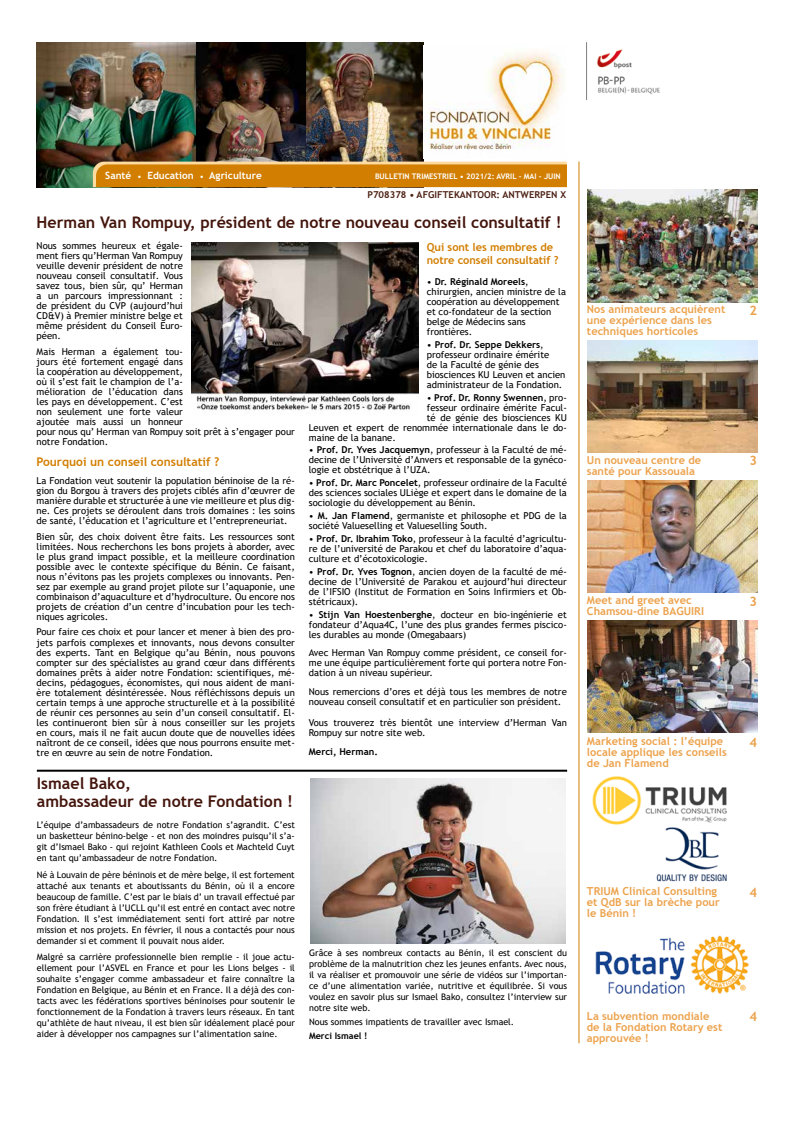
<style>
.page{position:relative;width:794px;height:1134px;background:#fff}
.page>*{position:absolute;margin:0;border:0;box-sizing:border-box;transform-origin:0 0}
.t1{font:700 16px/18px "Trebuchet MS";color:#44150c}
.t2{font:700 13px "Trebuchet MS";color:#eca24c}
.t3{font:700 12px "Trebuchet MS";color:#d27e00}
.t4{font:700 11px/11px "Trebuchet MS";color:#eca24c}
.t5{font:700 11px/13px "Trebuchet MS";letter-spacing:-.005em;color:#d27e00}
.t6{font:700 10px "Trebuchet MS";color:#fff}
.t7{font:9.5px/10px "Trebuchet MS";color:#000;text-align:justify}
.t8{font:700 9.5px "Trebuchet MS";color:#000}
.t9{font:700 9.5px "Trebuchet MS";color:#4d2113}
.t10{font:9px/11px "Trebuchet MS";color:#000;text-align:justify}
.t11{font:700 9px "Trebuchet MS";color:#000}
.t12{font:700 7.7px "Trebuchet MS";color:#fff}
.s1{font-size:7.7px}
.s2{font-weight:700}
.s3{font-weight:400}
</style>
<div class="page">
<img style="left:37px;top:43px;width:159px;height:144px">
<img style="left:305px;top:43px;width:118px;height:119px">
<img style="left:196px;top:43px;width:109px;height:119px">
<img style="left:586px;top:43px;width:74px;height:56px">
<svg style="left:93px;top:162px;width:474px;height:25px;background:#d68710"></svg>
<img style="left:423px;top:51px;width:139px;height:99px">
<hr style="left:578px;top:161px;width:1px;height:882px;background:#d27e00">
<img style="left:587px;top:190px;width:170px;height:112px">
<img style="left:587px;top:341px;width:170px;height:112px">
<img style="left:587px;top:481px;width:170px;height:112px">
<img style="left:587px;top:620px;width:170px;height:112px">
<img style="left:592px;top:776px;width:135px;height:106px">
<img style="left:191px;top:242px;width:227px;height:169px">
<hr style="left:37px;top:770px;width:530px;height:2px;background:#000">
<img style="left:310px;top:778px;width:256px;height:166px">
<img style="left:595px;top:935px;width:154px;height:59px">
<p class="t6" style="left:105px;top:169px;width:158px">Santé <span class="s1">•</span> Education <span class="s1">•</span> Agriculture</p>
<p class="t12" style="left:375px;top:171px;width:187px">BULLETIN TRIMESTRIEL • 2021/2: AVRIL - MAI - JUIN</p>
<p class="t9" style="left:367px;top:188px;width:200px">P708378 • AFGIFTEKANTOOR: ANTWERPEN X</p>
<h1 class="t1" style="left:37px;top:213px;width:526px">Herman Van Rompuy, président de notre nouveau conseil consultatif !</h1>
<p class="t7" style="left:37px;top:241px;width:148px">Nous sommes heureux et égale&shy;ment fiers qu’Herman Van Rompuy veuille devenir président de notre nouveau conseil consultatif. Vous savez tous, bien sûr, qu’ Herman a un parcours impressionnant : de président du CVP (aujourd’hui CD&amp;V) à Premier ministre belge et même président du Conseil Euro&shy;péen.</p>
<p class="t7" style="left:37px;top:347px;width:260px;text-align:left">Mais Herman a également tou-<br>jours été fortement engagé dans<br>la coopération au développement,<br>où il s’est fait le champion de l’a-<br>mélioration de l’éducation dans<br>les pays en développement. C’est<br>non seulement une forte valeur<br>ajoutée mais aussi un honneur<br>pour nous qu’ Herman van Rompuy soit prêt à s’engager pour notre Fondation.</p>
<p class="t3" style="left:37px;top:454px;width:184px">Pourquoi un conseil consultatif ?</p>
<p class="t7" style="left:37px;top:476px;width:260px">La Fondation veut soutenir la population béninoise de la ré&shy;gion du Borgou à travers des projets ciblés afin d’œuvrer de manière durable et structurée à une vie meilleure et plus dig&shy;ne. Ces projets se déroulent dans trois domaines : les soins de santé, l’éducation et l’agriculture et l’entrepreneuriat.</p>
<p class="t7" style="left:37px;top:531px;width:260px">Bien sûr, des choix doivent être faits. Les ressources sont limitées. Nous recherchons les bons projets à aborder, avec le plus grand impact possible, et la meilleure coordination possible avec le contexte spécifique du Bénin. Ce faisant, nous n’évitons pas les projets complexes ou innovants. Pen&shy;sez par exemple au grand projet pilote sur l’aquaponie, une combinaison d’aquaculture et d’hydroculture. Ou encore nos projets de création d’un centre d’incubation pour les tech&shy;niques agricoles.</p>
<p class="t7" style="left:37px;top:627px;width:260px">Pour faire ces choix et pour lancer et mener à bien des pro&shy;jets parfois complexes et innovants, nous devons consulter des experts. Tant en Belgique qu’au Bénin, nous pouvons compter sur des spécialistes au grand cœur dans différents domaines prêts à aider notre Fondation: scientifiques, mé&shy;decins, pédagogues, économistes, qui nous aident de mani&shy;ère totalement désintéressée. Nous réfléchissons depuis un certain temps à une approche structurelle et à la possibilité de réunir ces personnes au sein d’un conseil consultatif. El&shy;les continueront bien sûr à nous conseiller sur les projets en cours, mais il ne fait aucun doute que de nouvelles idées naîtront de ce conseil, idées que nous pourrons ensuite met&shy;tre en œuvre au sein de notre Fondation.</p>
<p class="t5" style="left:427px;top:240px;width:133px">Qui sont les membres de notre conseil consultatif ?</p>
<p class="t7" style="left:427px;top:276px;width:141px;text-align:left">• <span class="s2">Dr. Réginald Moreels</span>, chirurgien, ancien ministre de la coopération au développement et co-fondateur de la section belge de Médecins sans frontières.</p>
<p class="t7" style="left:427px;top:339px;width:140px;text-align:left">• <span class="s2">Prof. Dr. Seppe Dekkers</span>, professeur ordinaire émérite<br>de la Faculté de génie des biosciences KU Leuven et ancien administrateur de la Fondation.</p>
<p class="t8" style="left:427px;top:391px;width:141px"><span class="s3">•</span> Prof. Dr. Ronny Swennen<span class="s3">, pro-</span></p>
<p class="t7" style="left:427px;top:402px;width:141px">fesseur ordinaire émérite Facul-</p>
<p class="t7" style="left:427px;top:412px;width:141px">té de génie des biosciences KU</p>
<p class="t7" style="left:309px;top:422px;width:259px">Leuven et expert de renommée internationale dans le do-</p>
<p class="t7" style="left:309px;top:432px;width:89px">maine de la banane.</p>
<p class="t7" style="left:309px;top:445px;width:259px">• <span class="s2">Prof. Dr. Yves Jacquemyn</span>, professeur à la Faculté de mé&shy;decine de l’Université d’Anvers et responsable de la gynéco&shy;logie et obstétrique à l’UZA.</p>
<p class="t7" style="left:309px;top:478px;width:259px">• <span class="s2">Prof. Dr. Marc Poncelet</span>, professeur ordinaire de la Faculté des sciences sociales ULiège et expert dans le domaine de la sociologie du développement au Bénin.</p>
<p class="t7" style="left:309px;top:511px;width:259px">• <span class="s2">M. Jan Flamend</span>, germaniste et philosophe et PDG de la société Valueselling et Valueselling South.</p>
<p class="t7" style="left:309px;top:533px;width:259px">• <span class="s2">Prof. Dr. Ibrahim Toko</span>, professeur à la faculté d’agricultu&shy;re de l’université de Parakou et chef du laboratoire d’aqua&shy;culture et d’écotoxicologie.</p>
<p class="t7" style="left:309px;top:566px;width:259px">• <span class="s2">Prof. Dr. Yves Tognon</span>, ancien doyen de la faculté de mé&shy;decine de l’Université de Parakou et aujourd’hui directeur de l’IFSIO (Institut de Formation en Soins Infirmiers et Ob&shy;stétricaux).</p>
<p class="t7" style="left:309px;top:609px;width:259px">• <span class="s2">Stijn Van Hoestenberghe</span>, docteur en bio-ingénierie et fondateur d’Aqua4C, l’une des plus grandes fermes piscico&shy;les durables au monde (Omegabaars)</p>
<p class="t7" style="left:309px;top:648px;width:259px">Avec Herman Van Rompuy comme président, ce conseil for&shy;me une équipe particulièrement forte qui portera notre Fon&shy;dation à un niveau supérieur.</p>
<p class="t7" style="left:309px;top:686px;width:259px">Nous remercions d’ores et déjà tous les membres de notre nouveau conseil consultatif et en particulier son président.</p>
<p class="t7" style="left:309px;top:718px;width:259px">Vous trouverez très bientôt une interview d’Herman Van<br>Rompuy sur notre site web.</p>
<p class="t8" style="left:309px;top:745px;width:70px">Merci, Herman.</p>
<h1 class="t1" style="left:37px;top:774px;width:258px">Ismael Bako,<br>ambassadeur de notre Fondation !</h1>
<p class="t10" style="left:37px;top:819px;width:259px">L’équipe d’ambassadeurs de notre Fondation s’agrandit. C’est un basketteur bénino-belge - et non des moindres puisqu’il s’a&shy;git d’Ismael Bako - qui rejoint Kathleen Cools et Machteld Cuyt en tant qu’ambassadeur de notre Fondation.</p>
<p class="t10" style="left:37px;top:869px;width:259px">Né à Louvain de père béninois et de mère belge, il est fortement attaché aux tenants et aboutissants du Bénin, où il a encore beaucoup de famille. C’est par le biais d’ un travail effectué par son frère étudiant à l’UCLL qu’il est entré en contact avec notre Fondation. Il s’est immédiatement senti fort attiré par notre mission et nos projets. En février, il nous a contactés pour nous demander si et comment il pouvait nous aider.</p>
<p class="t10" style="left:37px;top:951px;width:259px">Malgré sa carrière professionnelle bien remplie - il joue actu&shy;ellement pour l’ASVEL en France et pour les Lions belges - il souhaite s’engager comme ambassadeur et faire connaître la Fondation en Belgique, au Bénin et en France. Il a déjà des con&shy;tacts avec les fédérations sportives béninoises pour soutenir le fonctionnement de la Fondation à travers leurs réseaux. En tant qu’athlète de haut niveau, il est bien sûr idéalement placé pour aider à développer nos campagnes sur l’alimentation saine.</p>
<p class="t10" style="left:309px;top:947px;width:259px">Grâce à ses nombreux contacts au Bénin, il est conscient du problème de la malnutrition chez les jeunes enfants. Avec nous, il va réaliser et promouvoir une série de vidéos sur l’importan&shy;ce d’une alimentation variée, nutritive et équilibrée. Si vous voulez en savoir plus sur Ismael Bako, consultez l’interview sur notre site web.</p>
<p class="t10" style="left:309px;top:1016px;width:207px">Nous sommes impatients de travailler avec Ismael.</p>
<p class="t11" style="left:309px;top:1030px;width:60px">Merci Ismael !</p>
<p class="t4" style="left:587px;top:304px;width:140px">Nos animateurs acquièrent une expérience dans les techniques horticoles</p>
<h2 class="t2" style="left:749px;top:302px;width:9px">2</h2>
<p class="t4" style="left:587px;top:454px;width:116px">Un nouveau centre de santé pour Kassouala</p>
<h2 class="t2" style="left:749px;top:453px;width:9px">3</h2>
<p class="t4" style="left:587px;top:595px;width:119px">Meet and greet avec<br>Chamsou-dine BAGUIRI</p>
<h2 class="t2" style="left:749px;top:593px;width:9px">3</h2>
<p class="t4" style="left:587px;top:736px;width:141px">Marketing social : l’équipe locale applique les conseils de Jan Flamend</p>
<h2 class="t2" style="left:749px;top:734px;width:9px">4</h2>
<p class="t4" style="left:587px;top:886px;width:134px">TRIUM Clinical Consulting et QdB sur la brèche pour le Bénin !</p>
<h2 class="t2" style="left:749px;top:884px;width:9px">4</h2>
<p class="t4" style="left:587px;top:1010px;width:137px">La subvention mondiale de la Fondation Rotary est approuvée !</p>
<h2 class="t2" style="left:749px;top:1008px;width:9px">4</h2>
</div>
